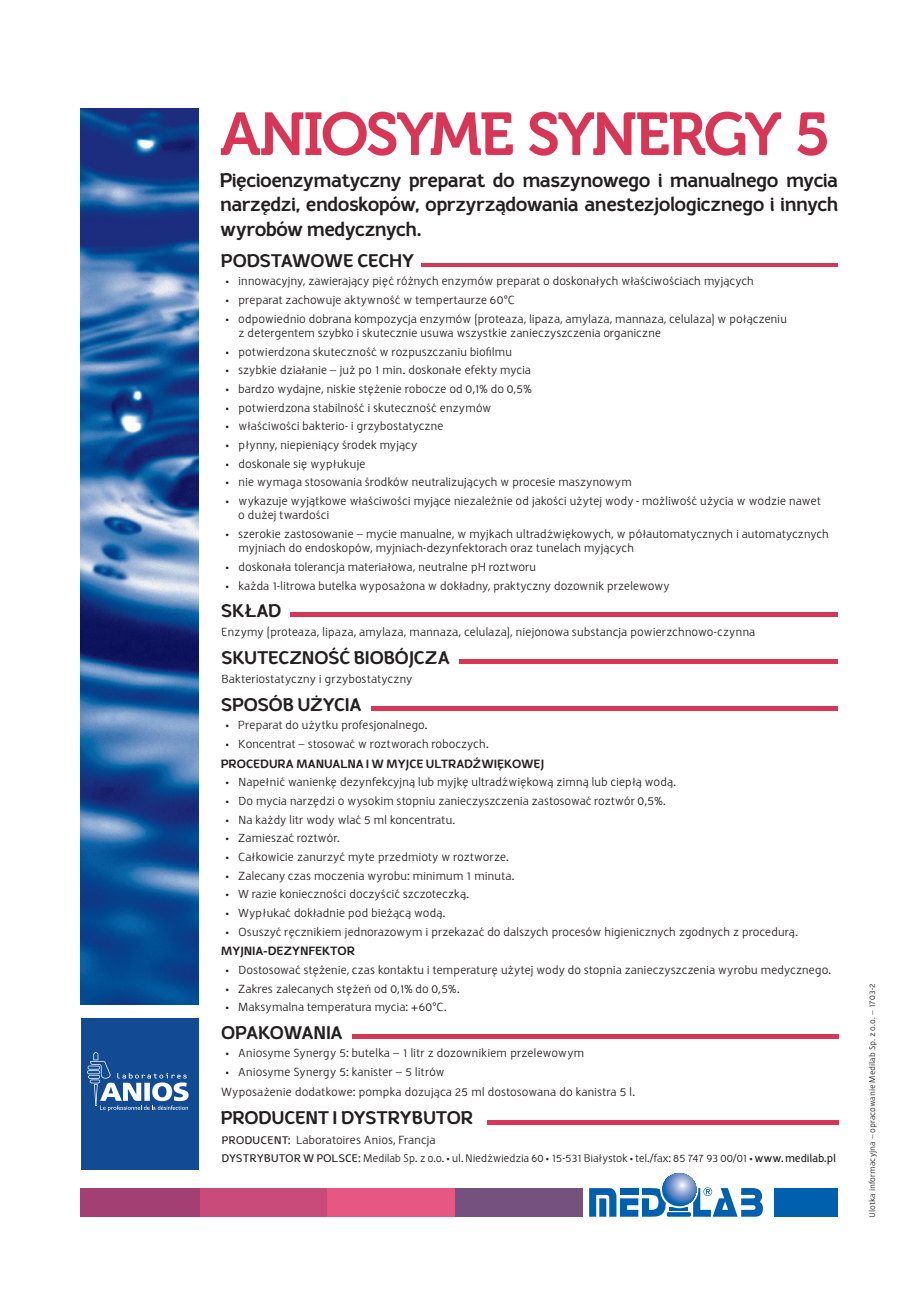
<style>
.page{position:relative;width:919px;height:1289px;background:#fff}
.page>*{position:absolute;margin:0;border:0;box-sizing:border-box;transform-origin:0 0}
.t1{font:60px "Museo 700";letter-spacing:-.04em;color:#d83656}
.t2{font:800 21px/24px "Halvorsen";letter-spacing:-.025em;color:#231f20;text-align:justify}
.t3{font:800 19.5px "Halvorsen";letter-spacing:-.005em;color:#231f20}
.t4{font:12.75px/14.4px "Halvorsen";letter-spacing:-.015em;color:#231f20}
.t5{font:800 12.75px "Halvorsen";letter-spacing:.01em;color:#231f20}
.t6{font:12px "Halvorsen";letter-spacing:-.025em;color:#231f20}
.t7{font:9px "Halvorsen";color:#231f20}
.s1{font-weight:700;font-size:12px}
.s2{font-weight:700}
</style>
<div class="page">
<img style="left:81px;top:109px;width:117px;height:895px">
<div style="left:81px;top:1017px;width:117px;height:152px;background:#124b94"></div>
<hr style="left:87px;top:1070px;width:13px;height:4px;background:#c1d0e3;border-radius:2px">
<svg style="left:88px;top:1052px;width:100px;height:59px"></svg>
<div style="left:774px;top:1188px;width:64px;height:28px;background:#0160ae"></div>
<div style="left:81px;top:1188px;width:119px;height:28px;background:#a43f73"></div>
<div style="left:200px;top:1188px;width:127px;height:28px;background:#c84b7a"></div>
<div style="left:327px;top:1188px;width:128px;height:28px;background:#e65883"></div>
<div style="left:455px;top:1188px;width:128px;height:28px;background:#755180"></div>
<svg style="left:589px;top:1173px;width:174px;height:44px"></svg>
<hr style="left:371px;top:706px;width:467px;height:4px;background:#d83656">
<hr style="left:352px;top:1034px;width:486px;height:4px;background:#d83656">
<hr style="left:487px;top:1120px;width:351px;height:4px;background:#d83656">
<hr style="left:459px;top:660px;width:379px;height:4px;background:#d83656">
<hr style="left:291px;top:613px;width:547px;height:4px;background:#d83656">
<hr style="left:421px;top:263px;width:417px;height:3px;background:#d83656">
<h1 class="t1" style="left:220px;top:101px;width:611px">ANIOSYME SYNERGY 5</h1>
<h2 class="t2" style="left:220px;top:169px;width:619px">Pięcioenzymatyczny preparat do maszynowego i manualnego mycia narzędzi, endoskopów, oprzyrządowania anestezjologicznego i innych wyrobów medycznych.</h2>
<h3 class="t3" style="left:221px;top:249px;width:194px">PODSTAWOWE CECHY</h3>
<p class="t4" style="left:225px;top:274px;width:530px">• innowacyjny, zawierający pięć różnych enzymów preparat o doskonałych właściwościach myjących</p>
<p class="t4" style="left:225px;top:292px;width:291px">• preparat zachowuje aktywność w tempertaurze 60°C</p>
<p class="t4" style="left:238px;top:311px;width:550px;text-indent:-13px">• odpowiednio dobrana kompozycja enzymów (proteaza, lipaza, amylaza, mannaza, celulaza) w połączeniu z detergentem szybko i skutecznie usuwa wszystkie zanieczyszczenia organiczne</p>
<p class="t4" style="left:225px;top:344px;width:288px">• potwierdzona skuteczność w rozpuszczaniu biofilmu</p>
<p class="t4" style="left:225px;top:363px;width:307px">• szybkie działanie – już po 1 min. doskonałe efekty mycia</p>
<p class="t4" style="left:225px;top:381px;width:308px">• bardzo wydajne, niskie stężenie robocze od 0,1% do 0,5%</p>
<p class="t4" style="left:225px;top:400px;width:267px">• potwierdzona stabilność i skuteczność enzymów</p>
<p class="t4" style="left:225px;top:419px;width:220px">• właściwości bakterio- i grzybostatyczne</p>
<p class="t4" style="left:225px;top:437px;width:193px">• płynny, niepieniący środek myjący</p>
<p class="t4" style="left:225px;top:456px;width:142px">• doskonale się wypłukuje</p>
<p class="t4" style="left:225px;top:475px;width:408px">• nie wymaga stosowania środków neutralizujących w procesie maszynowym</p>
<p class="t4" style="left:238px;top:493px;width:584px;text-indent:-13px">• wykazuje wyjątkowe właściwości myjące niezależnie od jakości użytej wody - możliwość użycia w wodzie nawet o dużej twardości</p>
<p class="t4" style="left:238px;top:526px;width:592px;text-indent:-13px">• szerokie zastosowanie – mycie manualne, w myjkach ultradźwiękowych, w półautomatycznych i automatycznych myjniach do endoskopów, myjniach‑dezynfektorach oraz tunelach myjących</p>
<p class="t4" style="left:225px;top:559px;width:312px">• doskonała tolerancja materiałowa, neutralne pH roztworu</p>
<p class="t4" style="left:225px;top:578px;width:445px">• każda 1-litrowa butelka wyposażona w dokładny, praktyczny dozownik przelewowy</p>
<h3 class="t3" style="left:221px;top:599px;width:62px">SKŁAD</h3>
<p class="t4" style="left:221px;top:625px;width:535px">Enzymy (proteaza, lipaza, amylaza, mannaza, celulaza), niejonowa substancja powierzchnowo-czynna</p>
<h3 class="t3" style="left:221px;top:646px;width:230px">SKUTECZNOŚĆ BIOBÓJCZA</h3>
<p class="t4" style="left:221px;top:672px;width:192px">Bakteriostatyczny i grzybostatyczny</p>
<h3 class="t3" style="left:221px;top:693px;width:142px">SPOSÓB UŻYCIA</h3>
<p class="t4" style="left:225px;top:718px;width:203px">• Preparat do użytku profesjonalnego.</p>
<p class="t4" style="left:225px;top:736px;width:264px">• Koncentrat – stosować w roztworach roboczych.</p>
<p class="t5" style="left:221px;top:756px;width:324px">PROCEDURA MANUALNA I W MYJCE ULTRADŹWIĘKOWEJ</p>
<p class="t4" style="left:225px;top:775px;width:452px">• Napełnić wanienkę dezynfekcyjną lub myjkę ultradźwiękową zimną lub ciepłą wodą.</p>
<p class="t4" style="left:225px;top:793px;width:442px">• Do mycia narzędzi o wysokim stopniu zanieczyszczenia zastosować roztwór 0,5%.</p>
<p class="t4" style="left:225px;top:812px;width:231px">• Na każdy litr wody wlać 5 ml koncentratu.</p>
<p class="t4" style="left:225px;top:831px;width:116px">• Zamieszać roztwór.</p>
<p class="t4" style="left:225px;top:849px;width:285px">• Całkowicie zanurzyć myte przedmioty w roztworze.</p>
<p class="t4" style="left:225px;top:868px;width:290px">• Zalecany czas moczenia wyrobu: minimum 1 minuta.</p>
<p class="t4" style="left:225px;top:887px;width:245px">• W razie konieczności doczyścić szczoteczką.</p>
<p class="t4" style="left:225px;top:905px;width:221px">• Wypłukać dokładnie pod bieżącą wodą.</p>
<p class="t4" style="left:225px;top:924px;width:574px">• Osuszyć ręcznikiem jednorazowym i przekazać do dalszych procesów higienicznych zgodnych z procedurą.</p>
<p class="t5" style="left:221px;top:944px;width:135px">MYJNIA-DEZYNFEKTOR</p>
<p class="t4" style="left:225px;top:962px;width:607px">• Dostosować stężenie, czas kontaktu i temperaturę użytej wody do stopnia zanieczyszczenia wyrobu medycznego.</p>
<p class="t4" style="left:225px;top:981px;width:236px">• Zakres zalecanych stężeń od 0,1% do 0,5%.</p>
<p class="t4" style="left:225px;top:999px;width:223px">• Maksymalna temperatura mycia: +60°C.</p>
<h3 class="t3" style="left:221px;top:1021px;width:123px">OPAKOWANIA</h3>
<p class="t4" style="left:225px;top:1045px;width:360px">• Aniosyme Synergy 5: butelka – 1 litr z dozownikiem przelewowym</p>
<p class="t4" style="left:221px;top:1062px;width:415px;line-height:19.5px;text-indent:4px">• Aniosyme Synergy 5: kanister – 5 litrów<br>Wyposażenie dodatkowe: pompka dozująca 25 ml dostosowana do kanistra 5 l.</p>
<h3 class="t3" style="left:221px;top:1107px;width:253px">PRODUCENT I DYSTRYBUTOR</h3>
<p class="t4" style="left:221px;top:1132px;width:216px"><span class="s1">PRODUCENT:</span> Laboratoires Anios, Francja</p>
<p class="t6" style="left:221px;top:1151px;width:616px"><span class="s2">DYSTRYBUTOR W POLSCE:</span> Medilab Sp. z o.o. • ul. Niedźwiedzia 60 • 15-531 Białystok • tel./fax: 85 747 93 00/01 • <span class="s2">www. medilab.pl</span></p>
<p class="t7" style="left:867px;top:1217px;width:236px;rotate:-90deg">Ulotka informacyjna – opracowanie Medilab Sp. z o.o. – 1703-2</p>
</div>
